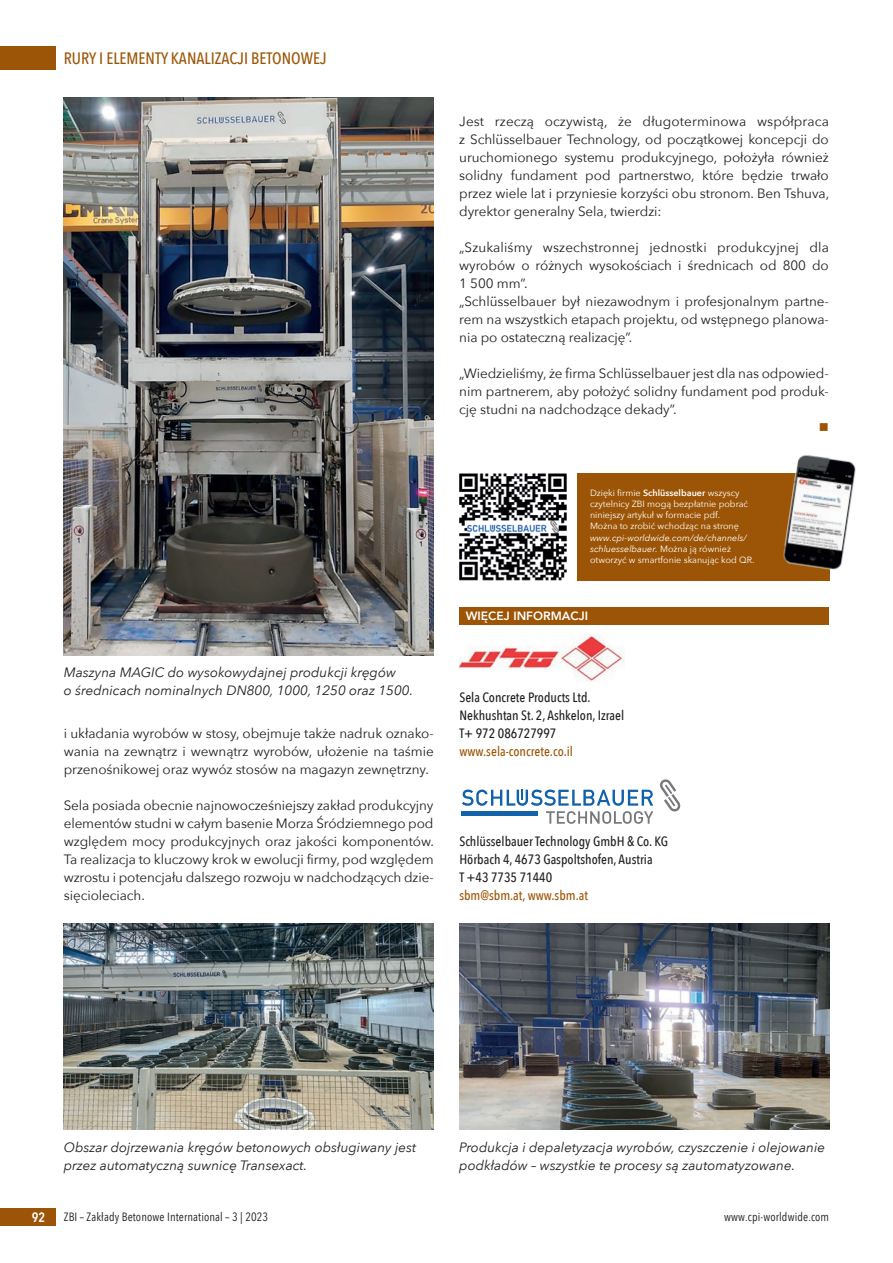
<style>
.page{position:relative;width:893px;height:1263px;background:#fff}
.page>*{position:absolute;margin:0;border:0;box-sizing:border-box;transform-origin:0 0}
.t1{font:16.5px "Avenir Next Cond Md";color:#9c5506}
.t2{font:13.5px/18px "Avenir Next";letter-spacing:-.005em;color:#231f20;text-align:justify}
.t3{font:italic 13.5px/18px "Avenir Next";color:#231f20}
.t4{font:13.5px/18px "Avenir Next Cond Md";color:#231f20}
.t5{font:13.5px "Avenir Next Cond Md";color:#9c5506}
.t6{font:13.5px "Avenir Next Cond Dm Bd";color:#fff}
.t7{font:13.5px "Wingdings";color:#9c5506}
.t8{font:12px "Avenir Next Cond";letter-spacing:.01em;color:#231f20}
.t9{font:800 12px "Avenir";color:#fff}
.t10{font:9px/11.2px "Avenir Next";color:#fff}
.t11{font:italic 9px/11.2px "Avenir Next";color:#fff}
.s1{font-family:"Avenir Next Dm Bd"}
.s2{font-style:normal}
</style>
<div class="page">
<div style="left:0;top:47px;width:55px;height:23px;background:#9c5506"></div>
<div style="left:0;top:1208px;width:55px;height:18px;background:#9c5506"></div>
<div style="left:459px;top:608px;width:370px;height:17px;background:#9c5506"></div>
<img style="left:459px;top:635px;width:165px;height:47px">
<div style="left:577px;top:473px;width:252px;height:107px;background:#9c5506"></div>
<img style="left:459px;top:473px;width:108px;height:107px">
<img style="left:783px;top:455px;width:73px;height:120px">
<img style="left:64px;top:98px;width:370px;height:557px">
<img style="left:64px;top:923px;width:370px;height:207px">
<img style="left:459px;top:923px;width:370px;height:207px">
<svg style="left:660px;top:779px;width:21px;height:33px"></svg>
<svg style="left:462px;top:789px;width:191px;height:35px"></svg>
<div style="left:462px;top:811px;width:76px;height:5px;background:#1262ab"></div>
<p class="t1" style="left:64px;top:49px;width:264px">RURY I ELEMENTY KANALIZACJI BETONOWEJ</p>
<p class="t3" style="left:64px;top:663px;width:351px">Maszyna MAGIC do wysokowydajnej produkcji kręgów<br>o średnicach nominalnych DN800, 1000, 1250 oraz 1500.</p>
<p class="t2" style="left:64px;top:724px;width:371px">i układania wyrobów w stosy, obejmuje także nadruk oznako&shy;wania na zewnątrz i wewnątrz wyrobów, ułożenie na taśmie przenośnikowej oraz wywóz stosów na magazyn zewnętrzny.</p>
<p class="t2" style="left:64px;top:796px;width:372px">Sela posiada obecnie najnowocześniejszy zakład produkcyjny elementów studni w całym basenie Morza Śródziemnego pod względem mocy produkcyjnych oraz jakości komponentów.<br>Ta realizacja to kluczowy krok w ewolucji firmy, pod względem wzrostu i potencjału dalszego rozwoju w nadchodzących dzie&shy;sięcioleciach.</p>
<p class="t2" style="left:459px;top:112px;width:371px">Jest rzeczą oczywistą, że długoterminowa współpraca z Schlüsselbauer Technology, od początkowej koncepcji do uruchomionego systemu produkcyjnego, położyła również solidny fundament pod partnerstwo, które będzie trwało przez wiele lat i przyniesie korzyści obu stronom. Ben Tshuva, dyrektor generalny Sela, twierdzi:</p>
<p class="t2" style="left:459px;top:238px;width:371px;text-align:left">„Szukaliśmy wszechstronnej jednostki produkcyjnej dla wyrobów o różnych wysokościach i średnicach od 800 do 1 500 mm”.<br>„Schlüsselbauer był niezawodnym i profesjonalnym partne&shy;rem na wszystkich etapach projektu, od wstępnego planowa&shy;nia po ostateczną realizację”.</p>
<p class="t2" style="left:459px;top:364px;width:371px">„Wiedzieliśmy, że firma Schlüsselbauer jest dla nas odpowied&shy;nim partnerem, aby położyć solidny fundament pod produk&shy;cję studni na nadchodzące dekady”.</p>
<p class="t7" style="left:819px;top:420px;width:12px">■</p>
<p class="t10" style="left:590px;top:486px;width:160px">Dzięki firmie <span class="s1">Schlüsselbauer</span> wszyscy czytelnicy ZBI mogą bezpłatnie pobrać niniejszy artykuł w formacie pdf.<br>Można to zrobić wchodząc na stronę</p>
<p class="t11" style="left:590px;top:531px;width:166px">www.cpi-worldwide.com/de/channels/ schluesselbauer. <span class="s2">Można ją również otworzyć w smartfonie skanując kod QR.</span></p>
<p class="t9" style="left:466px;top:607px;width:124px">WIĘCEJ INFORMACJI</p>
<p class="t4" style="left:459px;top:688px;width:166px">Sela Concrete Products Ltd.<br>Nekhushtan St. 2, Ashkelon, Izrael<br>T+ 972 086727997</p>
<p class="t5" style="left:459px;top:743px;width:115px">www.sela-concrete.co.il</p>
<p class="t4" style="left:459px;top:832px;width:210px">Schlüsselbauer Technology GmbH &amp; Co. KG<br>Hörbach 4, 4673 Gaspoltshofen, Austria<br>T +43 7735 71440</p>
<p class="t5" style="left:459px;top:887px;width:130px">sbm@sbm.at, www.sbm.at</p>
<p class="t6" style="left:32px;top:1206px;width:15px">92</p>
<p class="t3" style="left:64px;top:1138px;width:354px">Obszar dojrzewania kręgów betonowych obsługiwany jest przez automatyczną suwnicę Transexact.</p>
<p class="t3" style="left:459px;top:1138px;width:367px">Produkcja i depaletyzacja wyrobów, czyszczenie i olejowanie podkładów – wszystkie te procesy są zautomatyzowane.</p>
<p class="t8" style="left:64px;top:1207px;width:206px">ZBI – Zakłady Betonowe International – 3 | 2023</p>
<p class="t8" style="left:724px;top:1207px;width:107px">www.cpi-worldwide.com</p>
</div>
